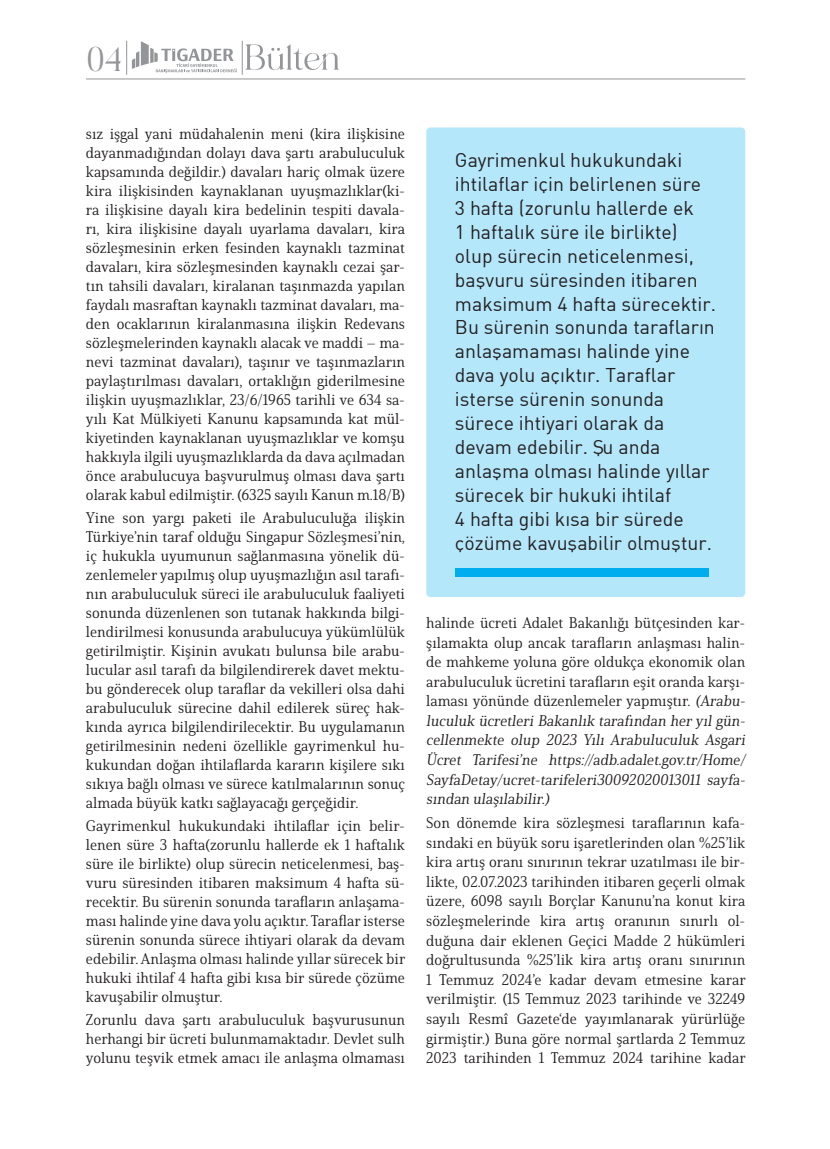
<style>
.page{position:relative;width:830px;height:1149px;background:#fff}
.page>*{position:absolute;margin:0;border:0;box-sizing:border-box;transform-origin:0 0}
.t1{font:34.5px "Mollieglaston";color:#939598}
.t2{font:19.5px/24px "DIN Bek";color:#231f20}
.t3{font:15px/19px "Solitas Serif Nor Reg";color:#231f20;text-align:justify}
</style>
<div class="page">
<div style="left:426px;top:127px;width:319px;height:470px;background:#b5e7fa;border-radius:4px"></div>
<div style="left:455px;top:568px;width:253px;height:8px;background:#00aeef"></div>
<svg style="left:132px;top:41px;width:105px;height:32px"></svg>
<svg style="left:245px;top:44px;width:94px;height:26px"></svg>
<hr style="left:242px;top:41px;width:1px;height:34px;background:#939598">
<hr style="left:86px;top:79px;width:659px;height:1px;background:#939598">
<hr style="left:126px;top:41px;width:1px;height:34px;background:#939598">
<h1 class="t1" style="left:86px;top:40px;width:37px">04</h1>
<p class="t3" style="left:86px;top:124px;width:320px">sız işgal yani müdahalenin meni (kira ilişkisine dayanmadığından dolayı dava şartı arabuluculuk kapsamında değildir.) davaları hariç olmak üzere kira ilişkisinden kaynaklanan uyuşmazlıklar(ki&shy;ra ilişkisine dayalı kira bedelinin tespiti davala&shy;rı, kira ilişkisine dayalı uyarlama davaları, kira sözleşmesinin erken fesinden kaynaklı tazminat davaları, kira sözleşmesinden kaynaklı cezai şar&shy;tın tahsili davaları, kiralanan taşınmazda yapılan faydalı masraftan kaynaklı tazminat davaları, ma&shy;den ocaklarının kiralanmasına ilişkin Redevans sözleşmelerinden kaynaklı alacak ve maddi – ma&shy;nevi tazminat davaları), taşınır ve taşınmazların paylaştırılması davaları, ortaklığın giderilmesine ilişkin uyuşmazlıklar, 23/6/1965 tarihli ve 634 sa&shy;yılı Kat Mülkiyeti Kanunu kapsamında kat mül&shy;kiyetinden kaynaklanan uyuşmazlıklar ve komşu hakkıyla ilgili uyuşmazlıklarda da dava açılmadan önce arabulucuya başvurulmuş olması dava şartı olarak kabul edilmiştir. (6325 sayılı Kanun m.18/B)</p>
<p class="t3" style="left:86px;top:508px;width:320px">Yine son yargı paketi ile Arabuluculuğa ilişkin Türkiye’nin taraf olduğu Singapur Sözleşmesi’nin, iç hukukla uyumunun sağlanmasına yönelik dü&shy;zenlemeler yapılmış olup uyuşmazlığın asıl tarafı&shy;nın arabuluculuk süreci ile arabuluculuk faaliyeti sonunda düzenlenen son tutanak hakkında bilgi&shy;lendirilmesi konusunda arabulucuya yükümlülük getirilmiştir. Kişinin avukatı bulunsa bile arabu&shy;lucular asıl tarafı da bilgilendirerek davet mektu&shy;bu gönderecek olup taraflar da vekilleri olsa dahi arabuluculuk sürecine dahil edilerek süreç hak&shy;kında ayrıca bilgilendirilecektir. Bu uygulamanın getirilmesinin nedeni özellikle gayrimenkul hu&shy;kukundan doğan ihtilaflarda kararın kişilere sıkı sıkıya bağlı olması ve sürece katılmalarının sonuç almada büyük katkı sağlayacağı gerçeğidir.</p>
<p class="t3" style="left:86px;top:816px;width:321px">Gayrimenkul hukukundaki ihtilaflar için belir&shy;lenen süre 3 hafta(zorunlu hallerde ek 1 haftalık süre ile birlikte) olup sürecin neticelenmesi, baş&shy;vuru süresinden itibaren maksimum 4 hafta sü&shy;recektir. Bu sürenin sonunda tarafların anlaşama&shy;ması halinde yine dava yolu açıktır. Taraflar isterse sürenin sonunda sürece ihtiyari olarak da devam edebilir. Anlaşma olması halinde yıllar sürecek bir hukuki ihtilaf 4 hafta gibi kısa bir sürede çözüme kavuşabilir olmuştur.</p>
<p class="t3" style="left:86px;top:1010px;width:320px">Zorunlu dava şartı arabuluculuk başvurusunun herhangi bir ücreti bulunmamaktadır. Devlet sulh yolunu teşvik etmek amacı ile anlaşma olmaması</p>
<p class="t2" style="left:455px;top:147px;width:262px">Gayrimenkul hukukundaki ihtilaflar için belirlenen süre<br>3 hafta (zorunlu hallerde ek<br>1 haftalık süre ile birlikte) olup sürecin neticelenmesi, başvuru süresinden itibaren maksimum 4 hafta sürecektir.<br>Bu sürenin sonunda tarafların anlaşamaması halinde yine dava yolu açıktır. Taraflar isterse sürenin sonunda sürece ihtiyari olarak da devam edebilir. Şu anda anlaşma olması halinde yıllar sürecek bir hukuki ihtilaf<br>4 hafta gibi kısa bir sürede çözüme kavuşabilir olmuştur.</p>
<p class="t3" style="left:426px;top:613px;width:323px;line-height:19.6px;text-align:left">halinde ücreti Adalet Bakanlığı bütçesinden kar&shy;şılamakta olup ancak tarafların anlaşması halin&shy;de mahkeme yoluna göre oldukça ekonomik olan arabuluculuk ücretini tarafların eşit oranda karşı&shy;laması yönünde düzenlemeler yapmıştır. (Arabu&shy;luculuk ücretleri Bakanlık tarafından her yıl gün&shy;cellenmekte olup 2023 Yılı Arabuluculuk Asgari Ücret Tarifesi’ne https://adb.adalet.gov.tr/Home/ SayfaDetay/ucret-tarifeleri30092020013011 sayfa&shy;sından ulaşılabilir.)</p>
<p class="t3" style="left:426px;top:813px;width:321px;line-height:19.6px">Son dönemde kira sözleşmesi taraflarının kafa&shy;sındaki en büyük soru işaretlerinden olan %25’lik kira artış oranı sınırının tekrar uzatılması ile bir&shy;likte, 02.07.2023 tarihinden itibaren geçerli olmak üzere, 6098 sayılı Borçlar Kanunu’na konut kira sözleşmelerinde kira artış oranının sınırlı ol&shy;duğuna dair eklenen Geçici Madde 2 hükümleri doğrultusunda %25’lik kira artış oranı sınırının 1 Temmuz 2024’e kadar devam etmesine karar verilmiştir. (15 Temmuz 2023 tarihinde ve 32249 sayılı Resmî Gazete‘de yayımlanarak yürürlüğe girmiştir.) Buna göre normal şartlarda 2 Temmuz 2023 tarihinden 1 Temmuz 2024 tarihine kadar</p>
</div>
